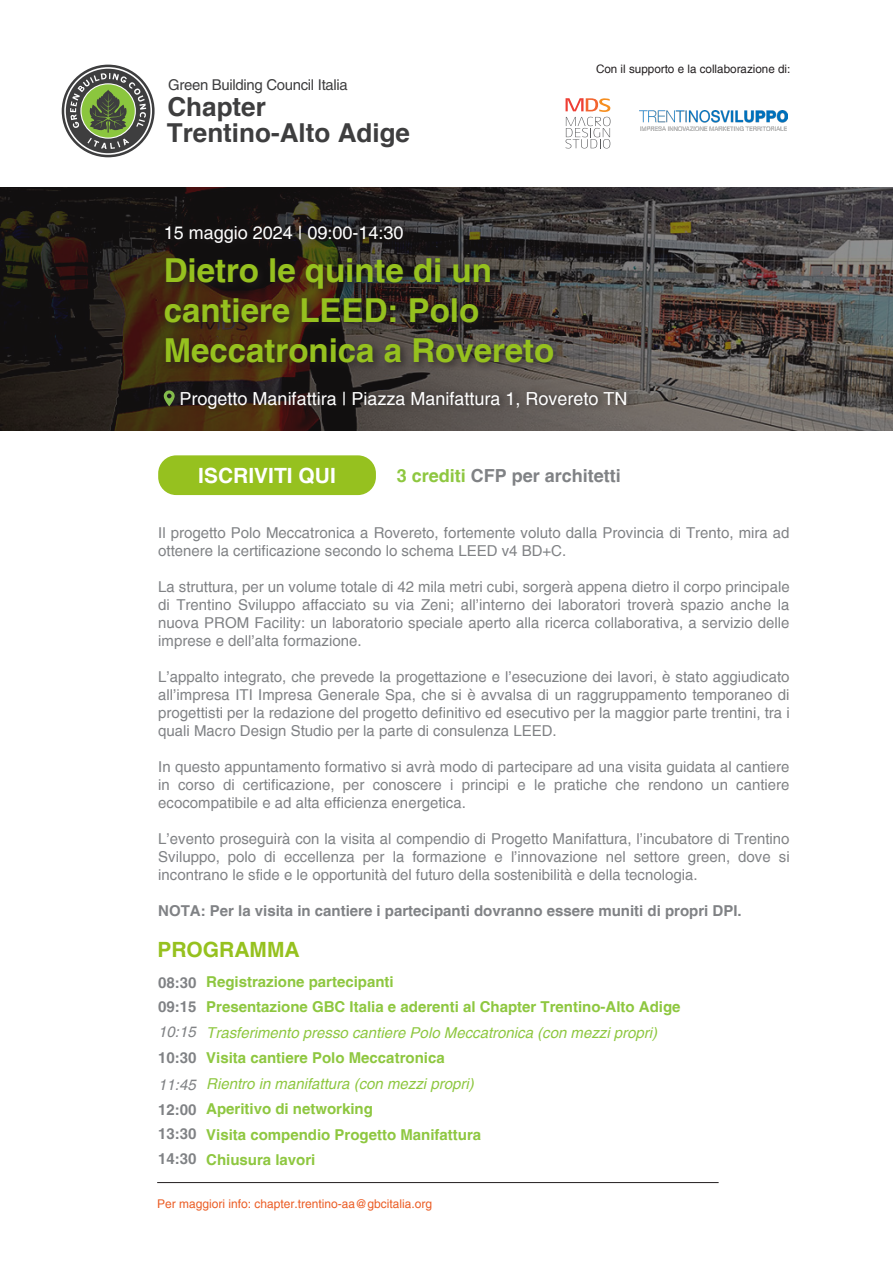
<style>
.page{position:relative;width:893px;height:1263px;background:#fff}
.page>*{position:absolute;margin:0;border:0;box-sizing:border-box;transform-origin:0 0}
.t1{font:700 33px/39.6px "Helvetica";color:#96c11f}
.t2{font:700 26.1px/26.1px "Helvetica";color:#3e3e3f}
.t3{font:700 21px "Helvetica";color:#fff}
.t4{font:700 21px "Helvetica";color:#96c11f}
.t5{font:18px "Helvetica";color:#fff}
.t6{font:700 18px "Helvetica";color:#808285}
.t7{font:15px/18px "Helvetica";color:#808285;text-align:justify}
.t8{font:700 15px "Helvetica";color:#8ec740}
.t9{font:700 15px "Helvetica";color:#808285}
.t10{font:italic 15px "Helvetica";color:#8ec740}
.t11{font:italic 15px "Helvetica";color:#808285}
.t12{font:14.85px "Helvetica";letter-spacing:-.02em;color:#3e3e3f}
.t13{font:12px "Helvetica";color:#eb5c24}
.t14{font:11.7px "Helvetica";color:#231f20}
.s1{color:#8ec740}
</style>
<div class="page">
<svg style="left:0;top:187px;width:893px;height:243px;background:#403a36"></svg>
<div style="left:161px;top:255px;width:402px;height:117px;background:#231f20;opacity:.75"></div>
<div style="left:162px;top:219px;width:251px;height:31px;background:#231f20;opacity:.75"></div>
<div style="left:177px;top:385px;width:459px;height:31px;background:#231f20;opacity:.75"></div>
<div style="left:62px;top:65px;width:93px;height:92px;background:#3e3e3f;border-radius:50%"></div>
<svg style="left:64px;top:67px;width:88px;height:88px"></svg>
<div style="left:160px;top:384px;width:25px;height:29px;background:#231f20;opacity:.75"></div>
<svg style="left:164px;top:390px;width:11px;height:16px"></svg>
<hr style="left:157px;top:1182px;width:562px;height:1px;background:#231f20">
<svg style="left:566px;top:98px;width:44px;height:50px"></svg>
<div style="left:158px;top:455px;width:218px;height:40px;background:#96c11f;border-radius:18px"></div>
<img style="left:639px;top:111px;width:149px;height:19px">
<p class="t12" style="left:168px;top:76px;width:181px">Green Building Council Italia</p>
<p class="t2" style="left:167px;top:93px;width:245px">Chapter<br>Trentino-Alto Adige</p>
<p class="t5" style="left:164px;top:223px;width:241px">15 maggio 2024 | 09:00-14:30</p>
<p class="t1" style="left:164px;top:251px;width:392px">Dietro le quinte di un cantiere LEED: Polo<br>Meccatronica a Rovereto</p>
<p class="t14" style="left:596px;top:62px;width:196px">Con il supporto e la collaborazione di:</p>
<p class="t5" style="left:180px;top:388px;width:449px">Progetto Manifattira | Piazza Manifattura 1, Rovereto TN</p>
<p class="t3" style="left:198px;top:463px;width:139px">ISCRIVITI QUI</p>
<p class="t6" style="left:397px;top:464px;width:226px"><span class="s1">3 crediti</span> CFP per architetti</p>
<p class="t7" style="left:158px;top:523px;width:633px">Il progetto Polo Meccatronica a Rovereto, fortemente voluto dalla Provincia di Trento, mira ad ottenere la certificazione secondo lo schema LEED v4 BD+C.</p>
<p class="t7" style="left:158px;top:577px;width:633px">La struttura, per un volume totale di 42 mila metri cubi, sorgerà appena dietro il corpo principale di Trentino Sviluppo affacciato su via Zeni; all’interno dei laboratori troverà spazio anche la nuova PROM Facility: un laboratorio speciale aperto alla ricerca collaborativa, a servizio delle imprese e dell’alta formazione.</p>
<p class="t7" style="left:158px;top:667px;width:633px">L’appalto integrato, che prevede la progettazione e l’esecuzione dei lavori, è stato aggiudicato all’impresa ITI Impresa Generale Spa, che si è avvalsa di un raggruppamento temporaneo di progettisti per la redazione del progetto definitivo ed esecutivo per la maggior parte trentini, tra i quali Macro Design Studio per la parte di consulenza LEED.</p>
<p class="t7" style="left:158px;top:757px;width:633px">In questo appuntamento formativo si avrà modo di partecipare ad una visita guidata al cantiere in corso di certificazione, per conoscere i principi e le pratiche che rendono un cantiere ecocompatibile e ad alta efficienza energetica.</p>
<p class="t7" style="left:158px;top:829px;width:633px">L’evento proseguirà con la visita al compendio di Progetto Manifattura, l’incubatore di Trentino Sviluppo, polo di eccellenza per la formazione e l’innovazione nel settore green, dove si incontrano le sfide e le opportunità del futuro della sostenibilità e della tecnologia.</p>
<p class="t9" style="left:158px;top:901px;width:585px">NOTA: Per la visita in cantiere i partecipanti dovranno essere muniti di propri DPI.</p>
<p class="t4" style="left:157px;top:937px;width:144px">PROGRAMMA</p>
<p class="t8" style="left:206px;top:972px;width:189px">Registrazione partecipanti</p>
<p class="t8" style="left:206px;top:997px;width:476px">Presentazione GBC Italia e aderenti al Chapter Trentino-Alto Adige</p>
<p class="t10" style="left:206px;top:1023px;width:452px">Trasferimento presso cantiere Polo Meccatronica (con mezzi propri)</p>
<p class="t8" style="left:206px;top:1048px;width:240px">Visita cantiere Polo Meccatronica</p>
<p class="t10" style="left:206px;top:1074px;width:269px">Rientro in manifattura (con mezzi propri)</p>
<p class="t8" style="left:206px;top:1099px;width:168px">Aperitivo di networking</p>
<p class="t8" style="left:206px;top:1125px;width:277px">Visita compendio Progetto Manifattura</p>
<p class="t8" style="left:206px;top:1150px;width:111px">Chiusura lavori</p>
<p class="t13" style="left:157px;top:1197px;width:276px">Per maggiori info: chapter.trentino-aa@gbcitalia.org</p>
<p class="t9" style="left:158px;top:974px;width:40px">08:30</p>
<p class="t9" style="left:158px;top:997px;width:40px">09:15</p>
<p class="t11" style="left:158px;top:1023px;width:39px">10:15</p>
<p class="t9" style="left:158px;top:1048px;width:40px">10:30</p>
<p class="t11" style="left:158px;top:1076px;width:39px">11:45</p>
<p class="t9" style="left:158px;top:1101px;width:40px">12:00</p>
<p class="t9" style="left:158px;top:1124px;width:40px">13:30</p>
<p class="t9" style="left:158px;top:1149px;width:40px">14:30</p>
</div>
